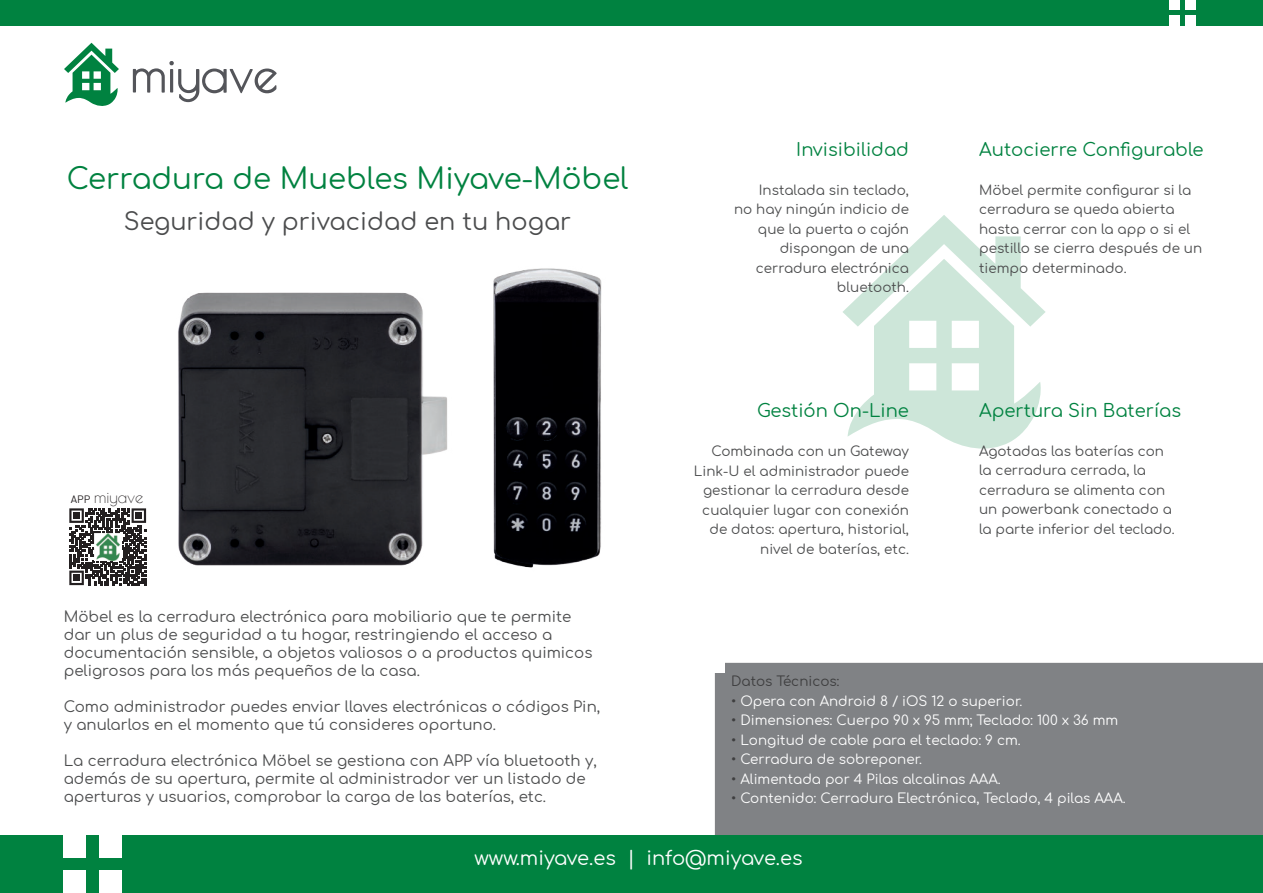
<style>
.page{position:relative;width:1263px;height:893px;background:#fff}
.page>*{position:absolute;margin:0;border:0;box-sizing:border-box;transform-origin:0 0}
.t1{font:29.25px "Comfortaa";color:#008240}
.t2{font:24px "Comfortaa";color:#4b4c4d}
.t3{font:19.5px "Comfortaa";color:#fff}
.t4{font:18px "Comfortaa";color:#008240}
.t5{font:16.5px "Poiret One";color:#231f20}
.t6{font:15px/18px "Comfortaa";color:#4b4c4d}
.t7{font:13.5px/19.5px "Comfortaa";color:#4b4c4d;text-align:right}
.t8{font:13.5px "Comfortaa";color:#fff}
.t9{font:13.5px "Comfortaa";color:#3e3e3f}
.s1{font-family:"DIN";font-size:10.5px}
.s2{color:#3e3e3f}
</style>
<div class="page">
<div style="left:715px;top:663px;width:548px;height:173px;background:#808285"></div>
<div style="left:715px;top:663px;width:10px;height:10px;background:#fff"></div>
<svg style="left:843px;top:215px;width:203px;height:234px"></svg>
<svg style="left:64px;top:43px;width:55px;height:63px"></svg>
<svg style="left:133px;top:61px;width:144px;height:41px"></svg>
<div style="left:0;top:0;width:1263px;height:26px;background:#008240"></div>
<div style="left:1169px;top:16px;width:10px;height:10px;background:#fff"></div>
<div style="left:1169px;top:0;width:10px;height:10px;background:#fff"></div>
<div style="left:1185px;top:16px;width:10px;height:10px;background:#fff"></div>
<div style="left:1185px;top:0;width:10px;height:10px;background:#fff"></div>
<div style="left:0;top:836px;width:1263px;height:57px;background:#008240"></div>
<div style="left:64px;top:871px;width:22px;height:22px;background:#fff"></div>
<div style="left:64px;top:836px;width:22px;height:22px;background:#fff"></div>
<div style="left:99px;top:871px;width:22px;height:22px;background:#fff"></div>
<div style="left:99px;top:836px;width:22px;height:22px;background:#fff"></div>
<img style="left:178px;top:292px;width:270px;height:274px">
<img style="left:493px;top:268px;width:109px;height:300px">
<svg style="left:69px;top:508px;width:77px;height:77px"></svg>
<div style="left:73px;top:512px;width:7px;height:7px;background:#231f20"></div>
<div style="left:136px;top:512px;width:6px;height:7px;background:#231f20"></div>
<div style="left:73px;top:575px;width:7px;height:6px;background:#231f20"></div>
<img style="left:94px;top:533px;width:27px;height:27px">
<h1 class="t1" style="left:67px;top:152px;width:563px">Cerradura de Muebles Miyave-Möbel</h1>
<h2 class="t2" style="left:124px;top:199px;width:449px">Seguridad y privacidad en tu hogar</h2>
<p class="t5" style="left:71px;top:487px;width:74px"><span class="s1">APP</span> miyave</p>
<p class="t6" style="left:64px;top:606px;width:530px">Möbel es la cerradura electrónica para mobiliario que te permite dar un plus de seguridad a tu hogar, restringiendo el acceso a documentación sensible, a objetos valiosos o a productos quimicos peligrosos para los más pequeños de la casa.</p>
<p class="t6" style="left:64px;top:696px;width:538px">Como administrador puedes enviar llaves electrónicas o códigos Pin, y anularlos en el momento que tú consideres oportuno.</p>
<p class="t6" style="left:64px;top:750px;width:534px">La cerradura electrónica Möbel se gestiona con APP vía bluetooth y, además de su apertura, permite al administrador ver un listado de aperturas y usuarios, comprobar la carga de las baterías, etc.</p>
<h3 class="t4" style="left:796px;top:133px;width:114px">Invisibilidad</h3>
<p class="t7" style="left:734px;top:178px;width:176px">Instalada sin teclado,<br>no hay ningún indicio de que la puerta o cajón dispongan de una cerradura electrónica bluetooth.</p>
<h3 class="t4" style="left:757px;top:394px;width:153px">Gestión On-Line</h3>
<p class="t7" style="left:694px;top:440px;width:216px">Combinada con un Gateway<br>Link-U el administrador puede gestionar la cerradura desde cualquier lugar con conexión de datos: apertura, historial, nivel de baterías, etc.</p>
<h3 class="t4" style="left:979px;top:133px;width:226px">Autocierre Configurable</h3>
<p class="t7" style="left:979px;top:178px;width:225px;text-align:left">Möbel permite configurar si la cerradura se queda abierta hasta cerrar con la app o si el pestillo se cierra después de un tiempo determinado.</p>
<h3 class="t4" style="left:979px;top:394px;width:203px">Apertura Sin Baterías</h3>
<p class="t7" style="left:979px;top:440px;width:197px;text-align:left">Agotadas las baterías con la cerradura cerrada, la cerradura se alimenta con un powerbank conectado a la parte inferior del teclado.</p>
<p class="t9" style="left:731px;top:669px;width:110px">Datos Técnicos:</p>
<p class="t8" style="left:731px;top:688px;width:293px"><span class="s2">•</span> Opera con Android 8 / iOS 12 o superior.</p>
<p class="t8" style="left:731px;top:708px;width:389px"><span class="s2">•</span> Dimensiones: Cuerpo 90 x 95 mm; Teclado: 100 x 36 mm</p>
<p class="t8" style="left:731px;top:727px;width:291px"><span class="s2">•</span> Longitud de cable para el teclado: 9 cm.</p>
<p class="t8" style="left:731px;top:747px;width:192px"><span class="s2">•</span> Cerradura de sobreponer.</p>
<p class="t8" style="left:731px;top:766px;width:271px"><span class="s2">•</span> Alimentada por 4 Pilas alcalinas AAA.</p>
<p class="t8" style="left:731px;top:786px;width:396px"><span class="s2">•</span> Contenido: Cerradura Electrónica, Teclado, 4 pilas AAA.</p>
<h3 class="t3" style="left:474px;top:840px;width:330px">www.miyave.es | info@miyave.es</h3>
</div>
